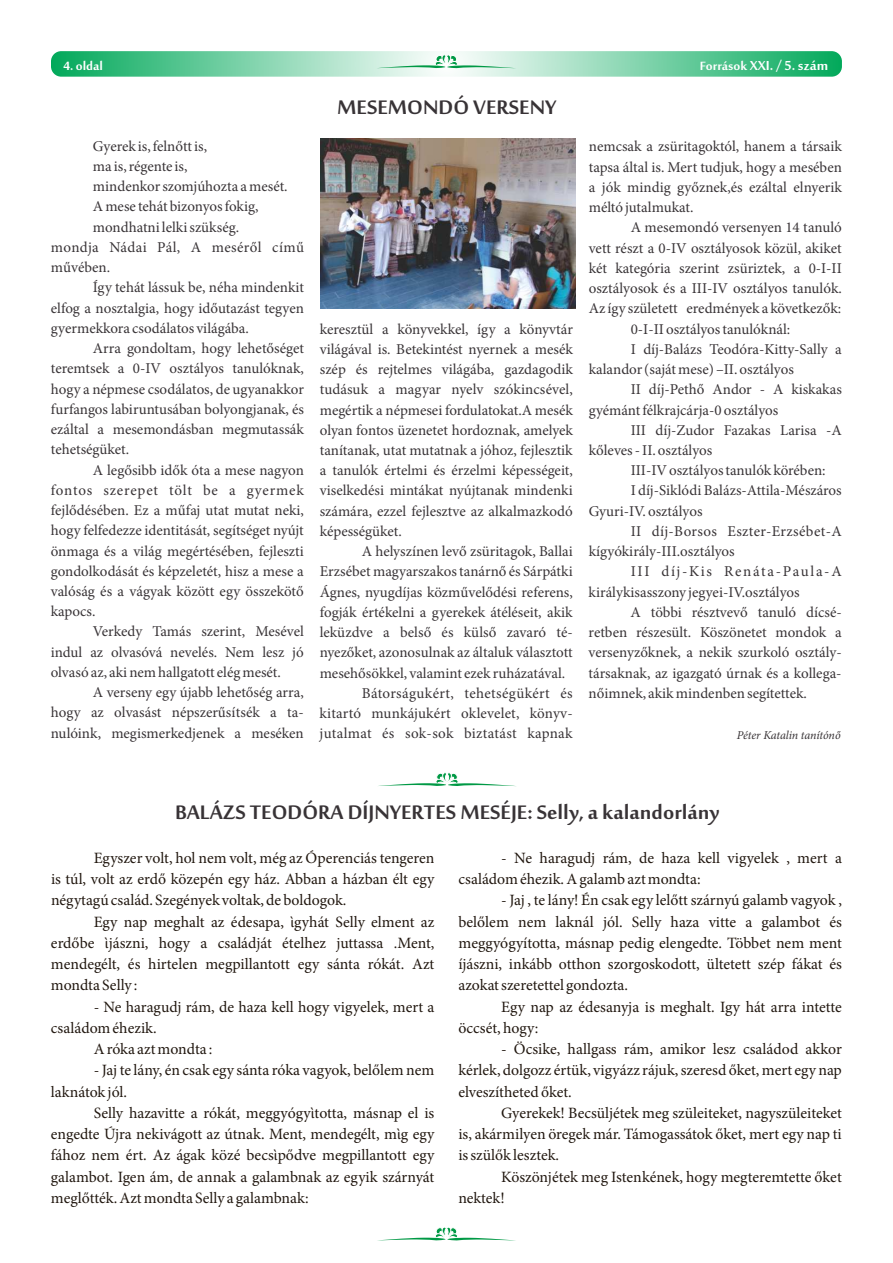
<style>
.page{position:relative;width:893px;height:1263px;background:#fff}
.page>*{position:absolute;margin:0;border:0;box-sizing:border-box;transform-origin:0 0}
.t1{font:700 27px "Sakkal Majalla";color:#383336}
.t2{font:700 18px "Sakkal Majalla";color:#fff}
.t3{font:700 16.5px "Sakkal Majalla";color:#fff}
.t4{font:15.75px "Minion Pro";color:#21170f}
.t5{font:15px/20px "Minion Pro";color:#383336}
.t6{font:15px "Minion Pro";letter-spacing:.025em;color:#383336}
.t7{font:italic 12px "Minion Pro";letter-spacing:-.01em;color:#383336}
.s1{font-size:16.5px}
</style>
<div class="page">
<svg style="left:51px;top:51px;width:791px;height:26px;background:#78d0a6"></svg>
<svg style="left:376px;top:54px;width:140px;height:14px"></svg>
<svg style="left:383px;top:1227px;width:126px;height:13px"></svg>
<svg style="left:378px;top:772px;width:137px;height:14px"></svg>
<img style="left:320px;top:139px;width:255px;height:170px">
<p class="t3" style="left:63px;top:58px;width:41px">4. oldal</p>
<p class="t2" style="left:700px;top:57px;width:130px"><span class="s1">Források</span> XXI. / 5. szám</p>
<h1 class="t1" style="left:337px;top:95px;width:221px">MESEMONDÓ VERSENY</h1>
<p class="t5" style="left:93px;top:137px;width:116px">Gyerek is, felnőtt is,</p>
<p class="t5" style="left:589px;top:138px;width:254px">nemcsak a zsüritagoktól, hanem a társaik</p>
<p class="t5" style="left:93px;top:158px;width:96px">ma is, régente is,</p>
<p class="t5" style="left:589px;top:158px;width:255px">tapsa által is. Mert tudjuk, hogy a mesében</p>
<p class="t5" style="left:93px;top:178px;width:196px">mindenkor szomjúhozta a mesét.</p>
<p class="t5" style="left:589px;top:179px;width:254px">a jók mindig győznek,és ezáltal elnyerik</p>
<p class="t5" style="left:93px;top:198px;width:167px">A mese tehát bizonyos fokig,</p>
<p class="t5" style="left:589px;top:199px;width:106px">méltó jutalmukat.</p>
<p class="t5" style="left:93px;top:218px;width:148px">mondhatni lelki szükség.</p>
<p class="t5" style="left:631px;top:219px;width:212px">A mesemondó versenyen 14 tanuló</p>
<p class="t6" style="left:51px;top:241px;width:255px">mondja Nádai Pál, A meséről című</p>
<p class="t5" style="left:589px;top:239px;width:255px">vett részt a 0-IV osztályosok közül, akiket</p>
<p class="t5" style="left:51px;top:259px;width:61px">művében.</p>
<p class="t5" style="left:589px;top:259px;width:255px">két kategória szerint zsüriztek, a 0-I-II</p>
<p class="t5" style="left:93px;top:279px;width:213px">Így tehát lássuk be, néha mindenkit</p>
<p class="t5" style="left:589px;top:280px;width:255px">osztályosok és a III-IV osztályos tanulók.</p>
<p class="t5" style="left:51px;top:299px;width:255px">elfog a nosztalgia, hogy időutazást tegyen</p>
<p class="t5" style="left:589px;top:300px;width:254px">Az így született eredmények a következők:</p>
<p class="t5" style="left:51px;top:319px;width:199px">gyermekkora csodálatos világába.</p>
<p class="t5" style="left:320px;top:320px;width:255px">keresztül a könyvekkel, így a könyvtár</p>
<p class="t5" style="left:631px;top:320px;width:161px">0-I-II osztályos tanulóknál:</p>
<p class="t5" style="left:93px;top:340px;width:482px">Arra gondoltam, hogy lehetőséget világával is. Betekintést nyernek a mesék</p>
<p class="t5" style="left:51px;top:340px;width:792px;text-indent:580px">I díj-Balázs Teodóra-Kitty-Sally a teremtsek a 0-IV osztályos tanulóknak, szép és rejtelmes világába, gazdagodik kalandor (saját mese) –II. osztályos<br>hogy a népmese csodálatos, de ugyanakkor tudásuk a magyar nyelv szókincsével,</p>
<p class="t5" style="left:51px;top:381px;width:792px;text-indent:580px">II díj-Pethő Andor - A kiskakas furfangos labiruntusában bolyongjanak, és megértik a népmesei fordulatokat.A mesék gyémánt félkrajcárja-0 osztályos<br>ezáltal a mesemondásban megmutassák olyan fontos üzenetet hordoznak, amelyek</p>
<p class="t5" style="left:631px;top:421px;width:213px">III díj-Zudor Fazakas Larisa -A</p>
<p class="t5" style="left:51px;top:441px;width:80px">tehetségüket.</p>
<p class="t5" style="left:93px;top:441px;width:621px;text-indent:227px">tanítanak, utat mutatnak a jóhoz, fejlesztik kőleves - II. osztályos<br>A legősibb idők óta a mese nagyon a tanulók értelmi és érzelmi képességeit,</p>
<p class="t5" style="left:631px;top:462px;width:196px">III-IV osztályos tanulók körében:</p>
<p class="t5" style="left:51px;top:482px;width:523px">fontos szerepet tölt be a gyermek viselkedési mintákat nyújtanak mindenki</p>
<p class="t5" style="left:51px;top:482px;width:792px;text-indent:580px">I díj-Siklódi Balázs-Attila-Mészáros fejlődésében. Ez a műfaj utat mutat neki, számára, ezzel fejlesztve az alkalmazkodó Gyuri-IV. osztályos<br>hogy felfedezze identitását, segítséget nyújt képességüket.</p>
<p class="t6" style="left:631px;top:525px;width:213px">II díj-Borsos Eszter-Erzsébet-A</p>
<p class="t5" style="left:51px;top:542px;width:254px">önmaga és a világ megértésében, fejleszti</p>
<p class="t5" style="left:51px;top:543px;width:685px;text-indent:311px">A helyszínen levő zsüritagok, Ballai kígyókirály-III.osztályos gondolkodását és képzeletét, hisz a mese a Erzsébet magyarszakos tanárnő és Sárpátki</p>
<p class="t5" style="left:51px;top:563px;width:792px;text-indent:580px">III díj-Kis Renáta-Paula-A valóság és a vágyak között egy összekötő Ágnes, nyugdíjas közművelődési referens, királykisasszony jegyei-IV.osztályos kapocs.</p>
<p class="t5" style="left:320px;top:603px;width:254px">fogják értékelni a gyerekek átéléseit, akik</p>
<p class="t5" style="left:631px;top:603px;width:213px">A többi résztvevő tanuló dícsé-</p>
<p class="t5" style="left:93px;top:624px;width:750px">Verkedy Tamás szerint, Mesével leküzdve a belső és külső zavaró té- retben részesült. Köszönetet mondok a</p>
<p class="t5" style="left:51px;top:644px;width:792px">indul az olvasóvá nevelés. Nem lesz jó nyezőket, azonosulnak az általuk választott versenyzőknek, a nekik szurkoló osztály-</p>
<p class="t5" style="left:51px;top:663px;width:232px">olvasó az, aki nem hallgatott elég mesét.</p>
<p class="t5" style="left:320px;top:664px;width:247px">mesehősökkel, valamint ezek ruházatával.</p>
<p class="t5" style="left:589px;top:664px;width:254px">társaknak, az igazgató úrnak és a kollega-</p>
<p class="t5" style="left:93px;top:684px;width:213px">A verseny egy újabb lehetőség arra,</p>
<p class="t5" style="left:51px;top:684px;width:758px;text-indent:311px">Bátorságukért, tehetségükért és nőimnek, akik mindenben segítettek. hogy az olvasást népszerűsítsék a ta- kitartó munkájukért oklevelet, könyv-<br>nulóink, megismerkedjenek a meséken jutalmat és sok-sok biztatást kapnak</p>
<p class="t7" style="left:737px;top:730px;width:105px">Péter Katalin tanítónő</p>
<h1 class="t1" style="left:175px;top:801px;width:546px">BALÁZS TEODÓRA DÍJNYERTES MESÉJE: Selly, a kalandorlány</h1>
<p class="t4" style="left:94px;top:851px;width:342px">Egyszer volt, hol nem volt, még az Óperenciás tengeren</p>
<p class="t4" style="left:501px;top:851px;width:342px">- Ne haragudj rám, de haza kell vigyelek , mert a</p>
<p class="t4" style="left:51px;top:873px;width:385px">is túl, volt az erdő közepén egy ház. Abban a házban élt egy</p>
<p class="t4" style="left:458px;top:873px;width:244px">családom éhezik. A galamb azt mondta:</p>
<p class="t4" style="left:51px;top:894px;width:297px">négytagú család. Szegények voltak, de boldogok.</p>
<p class="t4" style="left:501px;top:894px;width:342px">- Jaj , te lány! Én csak egy lelőtt szárnyú galamb vagyok ,</p>
<p class="t4" style="left:94px;top:915px;width:342px">Egy nap meghalt az édesapa, ὶgyhát Selly elment az</p>
<p class="t4" style="left:458px;top:915px;width:385px">belőlem nem laknál jól. Selly haza vitte a galambot és</p>
<p class="t4" style="left:51px;top:936px;width:385px">erdőbe ὶjászni, hogy a családját ételhez juttassa .Ment,</p>
<p class="t4" style="left:458px;top:936px;width:385px">meggyógyította, másnap pedig elengedte. Többet nem ment</p>
<p class="t4" style="left:51px;top:958px;width:385px">mendegélt, és hirtelen megpillantott egy sánta rókát. Azt</p>
<p class="t4" style="left:458px;top:958px;width:385px">íjászni, inkább otthon szorgoskodott, ültetett szép fákat és</p>
<p class="t4" style="left:51px;top:979px;width:88px">mondta Selly :</p>
<p class="t4" style="left:458px;top:979px;width:171px">azokat szeretettel gondozta.</p>
<p class="t4" style="left:94px;top:1000px;width:342px">- Ne haragudj rám, de haza kell hogy vigyelek, mert a</p>
<p class="t4" style="left:501px;top:1000px;width:342px">Egy nap az édesanyja is meghalt. Igy hát arra intette</p>
<p class="t4" style="left:51px;top:1021px;width:107px">családom éhezik.</p>
<p class="t4" style="left:458px;top:1021px;width:82px">öccsét, hogy:</p>
<p class="t4" style="left:94px;top:1043px;width:120px">A róka azt mondta :</p>
<p class="t4" style="left:501px;top:1043px;width:342px">- Öcsike, hallgass rám, amikor lesz családod akkor</p>
<p class="t4" style="left:94px;top:1064px;width:342px">- Jaj te lány, én csak egy sánta róka vagyok, belőlem nem</p>
<p class="t4" style="left:458px;top:1064px;width:385px">kérlek, dolgozz értük, vigyázz rájuk, szeresd őket, mert egy nap</p>
<p class="t4" style="left:51px;top:1085px;width:78px">laknátok jól.</p>
<p class="t4" style="left:458px;top:1085px;width:115px">elveszítheted őket.</p>
<p class="t4" style="left:94px;top:1106px;width:342px">Selly hazavitte a rókát, meggyógyὶtotta, másnap el is</p>
<p class="t4" style="left:501px;top:1106px;width:342px">Gyerekek! Becsüljétek meg szüleiteket, nagyszüleiteket</p>
<p class="t4" style="left:51px;top:1128px;width:385px">engedte Újra nekivágott az útnak. Ment, mendegélt, mὶg egy</p>
<p class="t4" style="left:458px;top:1128px;width:385px">is, akármilyen öregek már. Támogassátok őket, mert egy nap ti</p>
<p class="t4" style="left:51px;top:1149px;width:385px">fához nem ért. Az ágak közé becsὶpődve megpillantott egy</p>
<p class="t4" style="left:458px;top:1149px;width:102px">is szülők lesztek.</p>
<p class="t4" style="left:51px;top:1170px;width:385px">galambot. Igen ám, de annak a galambnak az egyik szárnyát</p>
<p class="t4" style="left:501px;top:1170px;width:342px">Köszönjétek meg Istenkének, hogy megteremtette őket</p>
<p class="t4" style="left:51px;top:1191px;width:259px">meglőtték. Azt mondta Selly a galambnak:</p>
<p class="t4" style="left:458px;top:1191px;width:48px">nektek!</p>
</div>
